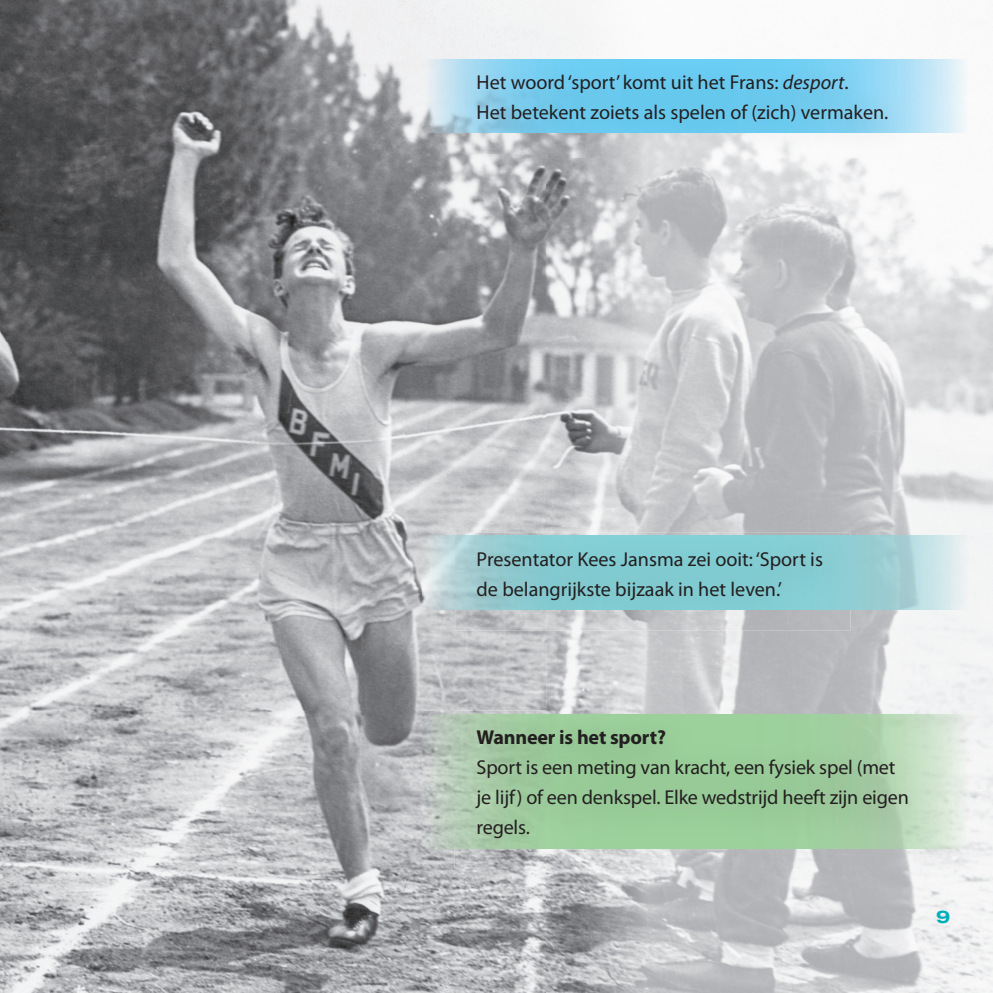
<style>
.page{position:relative;width:993px;height:993px;background:#fff}
.page>*{position:absolute;margin:0;border:0;box-sizing:border-box;transform-origin:0 0}
.t1{font:20.12px/29.8px "Myriad Pro";color:#231f20}
.t2{font:700 20.12px "Myriad Pro";letter-spacing:-.01em;color:#231f20}
.t3{font:700 expanded 17.5px "Helvetica Neue LT Std";color:#00afb9}
.s1{font-style:italic}
</style>
<div class="page">
<img style="left:0;top:0;width:992px;height:711px">
<img style="left:0;top:710px;width:465px;height:282px">
<img style="left:465px;top:868px;width:316px;height:124px">
<img style="left:958px;top:772px;width:34px;height:220px">
<img style="left:781px;top:848px;width:177px;height:144px">
<img style="left:422px;top:59px;width:545px;height:74px">
<img style="left:422px;top:535px;width:545px;height:74px">
<img style="left:454px;top:710px;width:92px;height:158px">
<img style="left:546px;top:710px;width:390px;height:4px">
<img style="left:546px;top:848px;width:390px;height:20px">
<img style="left:455px;top:57px;width:458px;height:2px">
<img style="left:455px;top:133px;width:458px;height:20px">
<img style="left:455px;top:532px;width:395px;height:98px">
<p class="t1" style="left:476px;top:67px;width:413px">Het woord ‘sport’ komt uit het Frans: <span class="s1">desport</span>.<br>Het betekent zoiets als spelen of (zich) vermaken.</p>
<p class="t1" style="left:476px;top:543px;width:348px">Presentator Kees Jansma zei ooit: ‘Sport is de belangrijkste bijzaak in het leven.’</p>
<p class="t2" style="left:476px;top:724px;width:191px">Wanneer is het sport?</p>
<p class="t1" style="left:476px;top:752px;width:433px">Sport is een meting van kracht, een fysiek spel (met je lijf) of een denkspel. Elke wedstrijd heeft zijn eigen regels.</p>
<p class="t3" style="left:935px;top:905px;width:16px">9</p>
</div>
